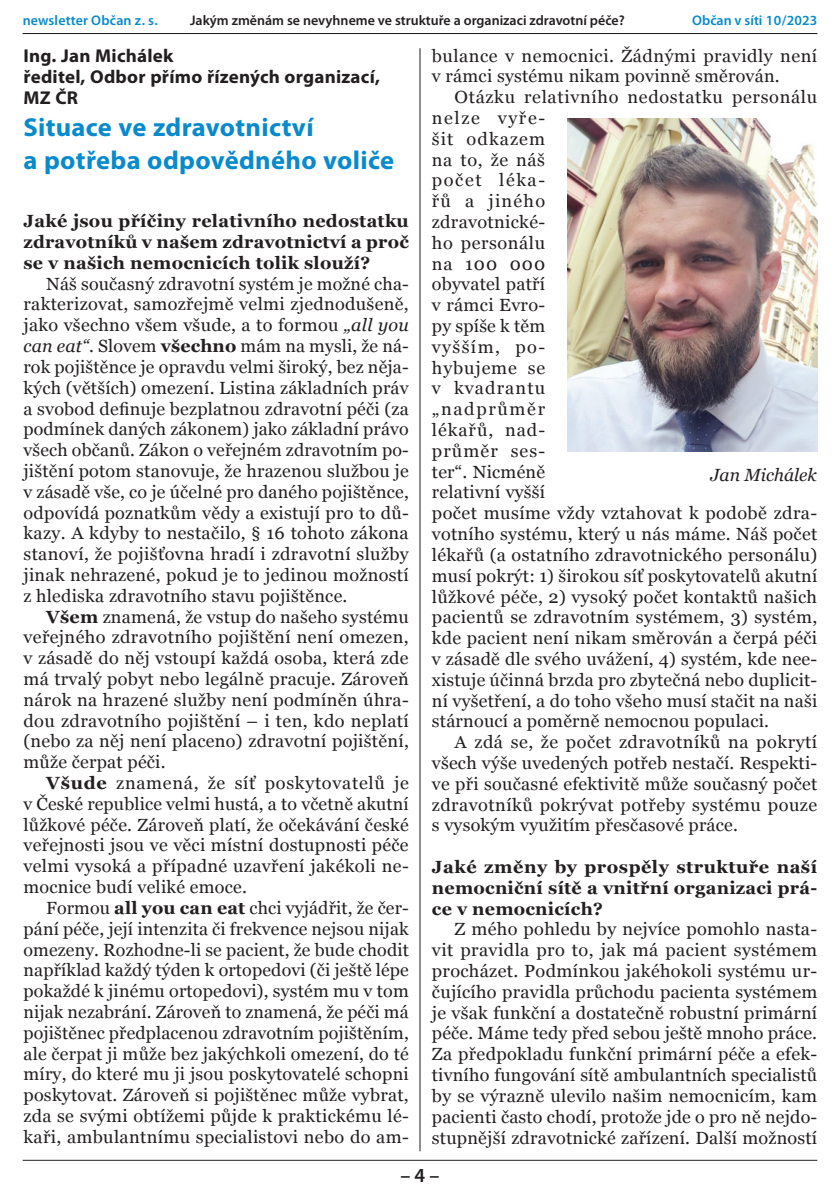
<style>
.page{position:relative;width:840px;height:1191px;background:#fff}
.page>*{position:absolute;margin:0;border:0;box-sizing:border-box;transform-origin:0 0}
.t1{font:700 26px/32.4px "Myriad Pro";letter-spacing:.01em;color:#098acd}
.t2{font:600 20px "Myriad Pro";color:#231f20}
.t3{font:700 18.6px/20.8px "Myriad Pro";letter-spacing:.01em;color:#231f20}
.t4{font:17.6px/20.8px "Georgia";letter-spacing:.015em;color:#231f20;text-align:justify}
.t5{font:700 17.6px/20.8px "Georgia";letter-spacing:.015em;color:#231f20;text-align:justify}
.t6{font:italic 17.6px "Georgia";color:#231f20}
.t7{font:600 14px "Myriad Pro";color:#231f20}
.t8{font:600 14px "Myriad Pro";letter-spacing:.01em;color:#098acd}
.s1{font-style:italic}
.s2{font-weight:700}
</style>
<div class="page">
<hr style="left:23px;top:1159px;width:793px;height:1px;background:#231f20">
<hr style="left:23px;top:33px;width:793px;height:1px;background:#231f20">
<hr style="left:419px;top:48px;width:1px;height:1103px;background:#231f20">
<img style="left:567px;top:118px;width:249px;height:334px">
<p class="t8" style="left:23px;top:12px;width:136px">newsletter Občan z. s.</p>
<p class="t7" style="left:190px;top:12px;width:436px">Jakým změnám se nevyhneme ve struktuře a organizaci zdravotní péče?</p>
<p class="t8" style="left:691px;top:12px;width:126px">Občan v síti 10/2023</p>
<p class="t3" style="left:23px;top:45px;width:358px">Ing. Jan Michálek<br>ředitel, Odbor přímo řízených organizací,<br>MZ ČR</p>
<h1 class="t1" style="left:23px;top:110px;width:372px">Situace ve zdravotnictví<br>a potřeba odpovědného voliče</h1>
<p class="t5" style="left:23px;top:211px;width:386px">Jaké jsou příčiny relativního nedostatku zdravotníků v našem zdravotnictví a proč se v našich nemocnicích tolik slouží?</p>
<p class="t4" style="left:23px;top:273px;width:386px;text-indent:23px">Náš současný zdravotní systém je možné cha&shy;rakterizovat, samozřejmě velmi zjednodušeně, jako všechno všem všude, a to formou <span class="s1">„all you can eat“</span>. Slovem <span class="s2">všechno</span> mám na mysli, že ná&shy;rok pojištěnce je opravdu velmi široký, bez něja&shy;kých (větších) omezení. Listina základních práv a svobod definuje bezplatnou zdravotní péči (za podmínek daných zákonem) jako základní právo všech občanů. Zákon o veřejném zdravotním po&shy;jištění potom stanovuje, že hrazenou službou je v zásadě vše, co je účelné pro daného pojištěnce, odpovídá poznatkům vědy a existují pro to dů&shy;kazy. A kdyby to nestačilo, § 16 tohoto zákona stanoví, že pojišťovna hradí i zdravotní služby jinak nehrazené, pokud je to jedinou možností z hlediska zdravotního stavu pojištěnce.</p>
<p class="t4" style="left:23px;top:606px;width:387px;text-indent:23px"><span class="s2">Všem</span> znamená, že vstup do našeho systému veřejného zdravotního pojištění není omezen, v zásadě do něj vstoupí každá osoba, která zde má trvalý pobyt nebo legálně pracuje. Zároveň nárok na hrazené služby není podmíněn úhra&shy;dou zdravotního pojištění – i ten, kdo neplatí (nebo za něj není placeno) zdravotní pojištění, může čerpat péči.</p>
<p class="t4" style="left:23px;top:772px;width:386px;text-indent:23px"><span class="s2">Všude</span> znamená, že síť poskytovatelů je v České republice velmi hustá, a to včetně akutní lůžkové péče. Zároveň platí, že očekávání české veřejnosti jsou ve věci místní dostupnosti péče velmi vysoká a případné uzavření jakékoli ne&shy;mocnice budí veliké emoce.</p>
<p class="t4" style="left:23px;top:897px;width:387px;text-indent:23px">Formou <span class="s2">all you can eat</span> chci vyjádřit, že čer&shy;pání péče, její intenzita či frekvence nejsou nijak omezeny. Rozhodne-li se pacient, že bude chodit například každý týden k ortopedovi (či ještě lépe pokaždé k jinému ortopedovi), systém mu v tom nijak nezabrání. Zároveň to znamená, že péči má pojištěnec předplacenou zdravotním pojištěním, ale čerpat ji může bez jakýchkoli omezení, do té míry, do které mu ji jsou poskytovatelé schopni poskytovat. Zároveň si pojištěnec může vybrat, zda se svými obtížemi půjde k praktickému lé&shy;kaři, ambulantnímu specialistovi nebo do am-</p>
<p class="t4" style="left:431px;top:45px;width:386px">bulance v nemocnici. Žádnými pravidly není v rámci systému nikam povinně směrován.</p>
<p class="t4" style="left:431px;top:87px;width:387px;text-align:left;text-indent:23px">Otázku relativního nedostatku personálu nelze vyře-<br>šit odkazem<br>na to, že náš<br>počet léka-<br>řů a jiného<br>zdravotnické-<br>ho personálu<br>na 100 000<br>obyvatel patří<br>v rámci Evro-<br>py spíše k těm<br>vyšším, po-<br>hybujeme se<br>v kvadrantu<br>„nadprůměr<br>lékařů, nad-<br>průměr ses-<br>ter“. Nicméně<br>relativní vyšší<br>počet musíme vždy vztahovat k podobě zdra&shy;votního systému, který u nás máme. Náš počet lékařů (a ostatního zdravotnického personálu) musí pokrýt: 1) širokou síť poskytovatelů akutní lůžkové péče, 2) vysoký počet kontaktů našich pacientů se zdravotním systémem, 3) systém, kde pacient není nikam směrován a čerpá péči v zásadě dle svého uvážení, 4) systém, kde nee&shy;xistuje účinná brzda pro zbytečná nebo duplicit&shy;ní vyšetření, a do toho všeho musí stačit na naši stárnoucí a poměrně nemocnou populaci.</p>
<p class="t4" style="left:431px;top:731px;width:387px;text-indent:23px">A zdá se, že počet zdravotníků na pokrytí všech výše uvedených potřeb nestačí. Respekti&shy;ve při současné efektivitě může současný počet zdravotníků pokrývat potřeby systému pouze s vysokým využitím přesčasové práce.</p>
<p class="t5" style="left:431px;top:856px;width:386px">Jaké změny by prospěly struktuře naší nemocniční sítě a vnitřní organizaci prá&shy;ce v nemocnicích?</p>
<p class="t4" style="left:431px;top:919px;width:387px;text-indent:23px">Z mého pohledu by nejvíce pomohlo nasta&shy;vit pravidla pro to, jak má pacient systémem procházet. Podmínkou jakéhokoli systému ur&shy;čujícího pravidla průchodu pacienta systémem je však funkční a dostatečně robustní primární péče. Máme tedy před sebou ještě mnoho práce.<br>Za předpokladu funkční primární péče a efek&shy;tivního fungování sítě ambulantních specialistů by se výrazně ulevilo našim nemocnicím, kam pacienti často chodí, protože jde o pro ně nejdo&shy;stupnější zdravotnické zařízení. Další možností</p>
<p class="t6" style="left:710px;top:464px;width:108px">Jan Michálek</p>
<p class="t2" style="left:400px;top:1162px;width:40px">– 4 –</p>
</div>
